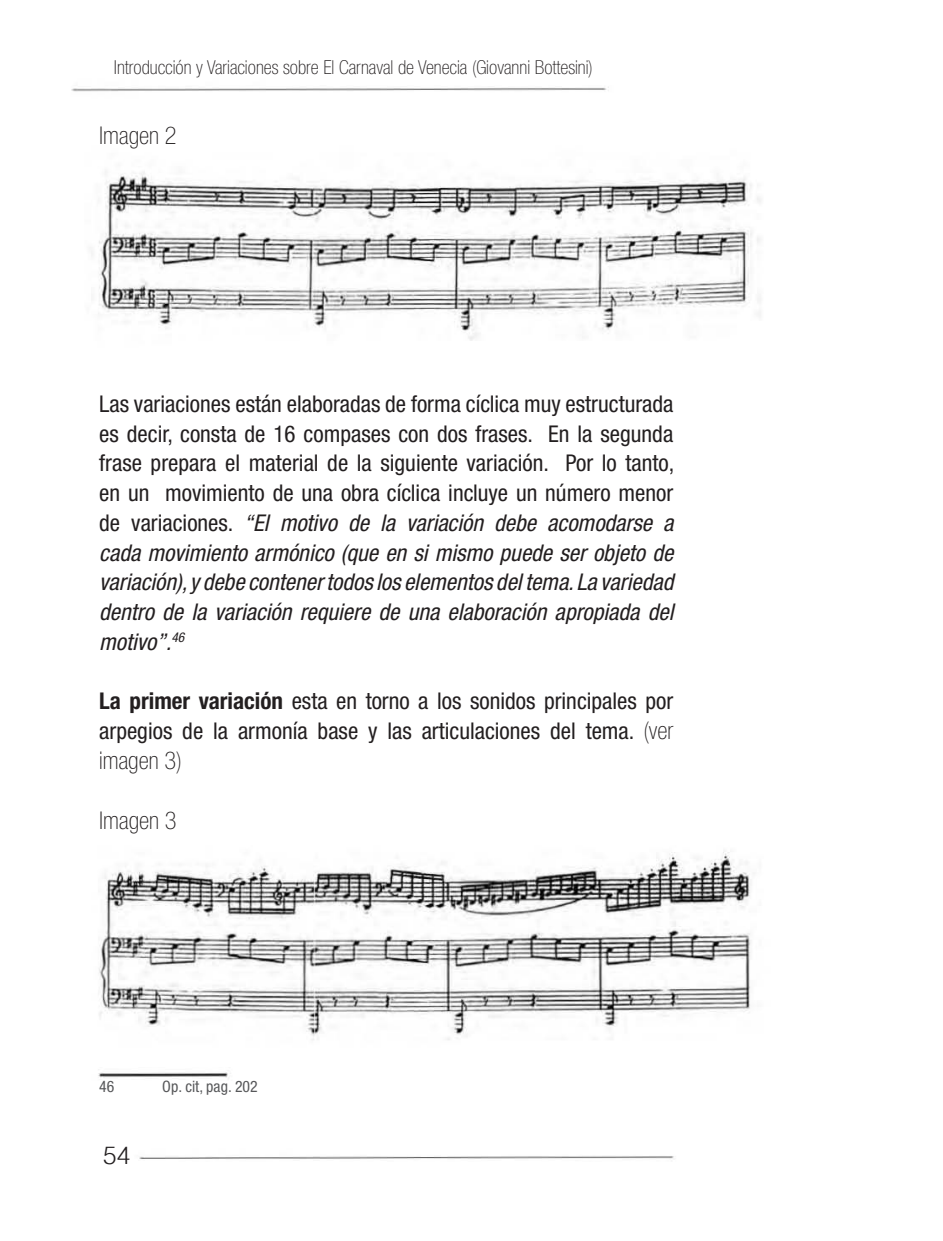
<style>
.page{position:relative;width:943px;height:1241px;background:#fff}
.page>*{position:absolute;margin:0;border:0;box-sizing:border-box;transform-origin:0 0}
.t1{font:100 condensed 24.5px "Helvetica Neue";color:#231f20}
.t2{font:300 24.5px "Helvetica";color:#231f20}
.t3{font:condensed 23.1px/29.8px "Helvetica Neue";color:#231f20;text-align:justify}
.t4{font:100 condensed 19.25px "Helvetica Neue";color:#231f20}
.t5{font:condensed 15.75px "Helvetica Neue";color:#57585a}
.s1{font-style:italic}
.s2{font-weight:700}
.s3{font-weight:100;font-size:24.5px}
</style>
<div class="page">
<img style="left:101px;top:176px;width:645px;height:155px">
<img style="left:101px;top:858px;width:650px;height:175px">
<p class="t4" style="left:114px;top:56px;width:480px">Introducción y Variaciones sobre El Carnaval de Venecia (Giovanni Bottesini)</p>
<p class="t1" style="left:99px;top:121px;width:79px">Imagen 2</p>
<p class="t3" style="left:99px;top:388px;width:576px">Las variaciones están elaboradas de forma cíclica muy estructurada es decir, consta de 16 compases con dos frases. En la segunda frase prepara el material de la siguiente variación. Por lo tanto, en un movimiento de una obra cíclica incluye un número menor de variaciones. <span class="s1">“El motivo de la variación debe acomodarse a cada movimiento armónico (que en si mismo puede ser objeto de variación), y debe contener todos los elementos del tema. La variedad dentro de la variación requiere de una elaboración apropiada del motivo”.</span><sup>46</sup></p>
<p class="t3" style="left:99px;top:686px;width:575px"><span class="s2">La primer variación</span> esta en torno a los sonidos principales por arpegios de la armonía base y las articulaciones del tema. <span class="s3">(ver</span></p>
<p class="t1" style="left:99px;top:746px;width:84px">imagen 3)</p>
<p class="t1" style="left:99px;top:806px;width:79px">Imagen 3</p>
<p class="t5" style="left:99px;top:1077px;width:17px">46</p>
<p class="t5" style="left:162px;top:1077px;width:97px">Op. cit, pag. 202</p>
<p class="t2" style="left:103px;top:1134px;width:29px">54</p>
</div>
